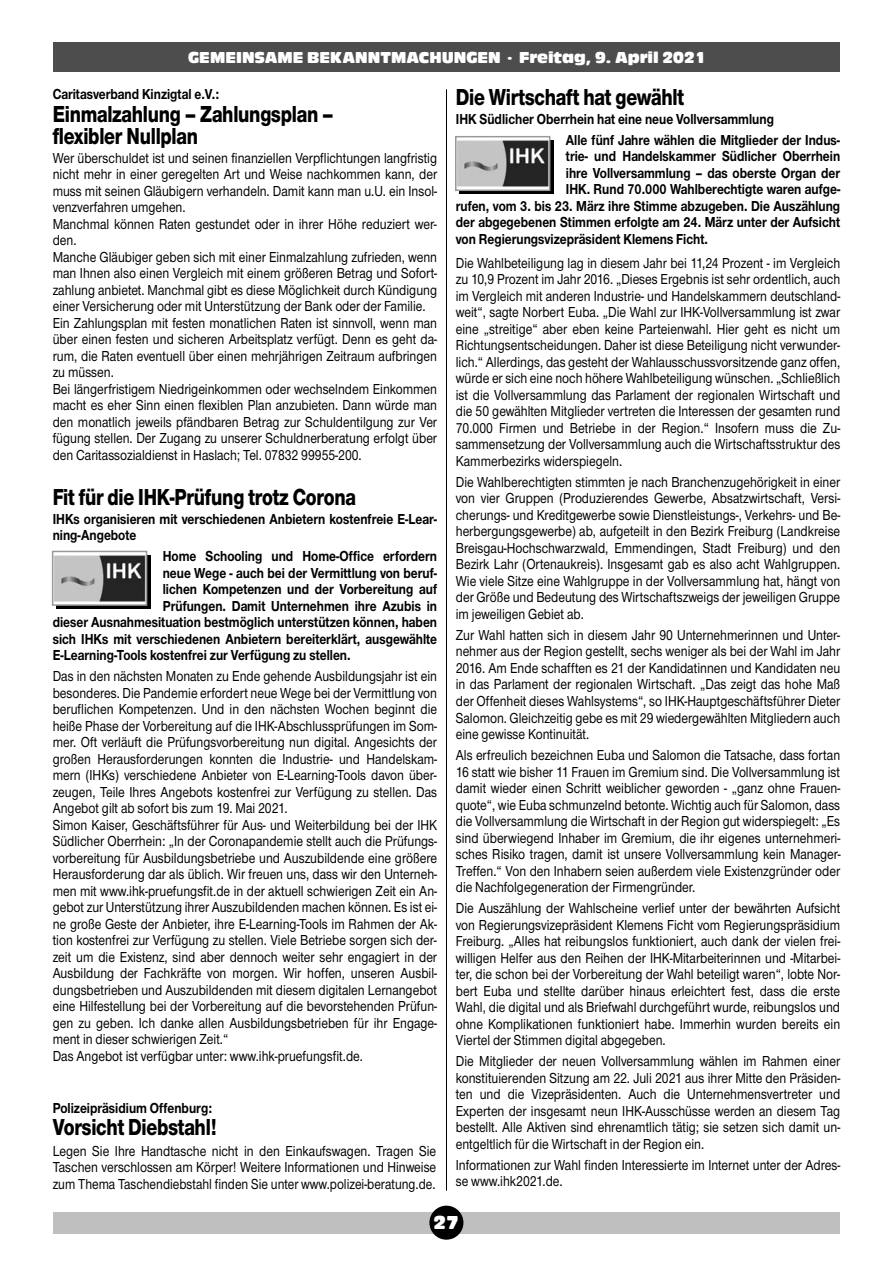
<style>
.page{position:relative;width:893px;height:1263px;background:#fff}
.page>*{position:absolute;margin:0;border:0;box-sizing:border-box;transform-origin:0 0}
.t1{font:800 24px/22.5px "Nimbus Sans Novus T";letter-spacing:-.01em;color:#000;scale:.8 1}
.t2{font:19.5px "Antique Olive T Compact Ro 1";color:#fff}
.t3{font:16.5px "Antique Olive T Compact Ro 1";color:#fff}
.t4{font:500 15px/16.5px "Nimbus Sans Novus T";color:#000;text-align:justify;scale:.85 1}
.t5{font:700 15px/16.5px "Nimbus Sans Novus T";color:#000;scale:.85 1}
</style>
<div class="page">
<div style="left:459px;top:140px;width:95px;height:54px;background:#000"></div>
<img style="left:458px;top:140px;width:89px;height:48px">
<div style="left:455px;top:136px;width:95px;height:55px;border:2px solid #999"></div>
<hr style="left:446px;top:89px;width:1px;height:1102px;background:#000">
<div style="left:53px;top:1212px;width:786px;height:21px;background:#bfbfbf"></div>
<div style="left:429px;top:1206px;width:34px;height:34px;background:#000;border-radius:50%"></div>
<div style="left:54px;top:43px;width:786px;height:29px;background:#4d4d4d"></div>
<div style="left:56px;top:555px;width:95px;height:54px;background:linear-gradient(to right,#000,#000)"></div>
<img style="left:55px;top:555px;width:89px;height:47px">
<div style="left:52px;top:551px;width:95px;height:55px;border:2px solid #999"></div>
<p class="t3" style="left:188px;top:51px;width:519px">GEMEINSAME BEKANNTMACHUNGEN · Freitag, 9. April 2021</p>
<p class="t5" style="left:53px;top:87px;width:197px">Caritasverband Kinzigtal e.V.:</p>
<p class="t1" style="left:53px;top:105px;width:353px">Einmalzahlung – Zahlungsplan – flexibler Nullplan</p>
<p class="t4" style="left:53px;top:151px;width:454px">Wer überschuldet ist und seinen finanziellen Verpflichtungen langfristig nicht mehr in einer geregelten Art und Weise nachkommen kann, der muss mit seinen Gläubigern verhandeln. Damit kann man u.U. ein Insol&shy;venzverfahren umgehen.</p>
<p class="t4" style="left:53px;top:217px;width:453px">Manchmal können Raten gestundet oder in ihrer Höhe reduziert wer&shy;den.</p>
<p class="t4" style="left:53px;top:250px;width:454px">Manche Gläubiger geben sich mit einer Einmalzahlung zufrieden, wenn man Ihnen also einen Vergleich mit einem größeren Betrag und Sofort&shy;zahlung anbietet. Manchmal gibt es diese Möglichkeit durch Kündigung einer Versicherung oder mit Unterstützung der Bank oder der Familie.</p>
<p class="t4" style="left:53px;top:316px;width:454px">Ein Zahlungsplan mit festen monatlichen Raten ist sinnvoll, wenn man über einen festen und sicheren Arbeitsplatz verfügt. Denn es geht da&shy;rum, die Raten eventuell über einen mehrjährigen Zeitraum aufbringen zu müssen.</p>
<p class="t4" style="left:53px;top:382px;width:454px">Bei längerfristigem Niedrigeinkommen oder wechselndem Einkommen macht es eher Sinn einen flexiblen Plan anzubieten. Dann würde man den monatlich jeweils pfändbaren Betrag zur Schuldentilgung zur Ver fügung stellen. Der Zugang zu unserer Schuldnerberatung erfolgt über den Caritassozialdienst in Haslach; Tel. 07832 99955-200.</p>
<p class="t1" style="left:53px;top:488px;width:381px">Fit für die IHK-Prüfung trotz Corona</p>
<p class="t5" style="left:53px;top:512px;width:454px">IHKs organisieren mit verschiedenen Anbietern kostenfreie E-Lear&shy;ning-Angebote</p>
<p class="t5" style="left:163px;top:549px;width:324px">Home Schooling und Home-Office erfordern</p>
<p class="t5" style="left:163px;top:566px;width:324px">neue Wege - auch bei der Vermittlung von beruf-</p>
<p class="t5" style="left:163px;top:582px;width:324px">lichen Kompetenzen und der Vorbereitung auf</p>
<p class="t5" style="left:163px;top:599px;width:324px">Prüfungen. Damit Unternehmen ihre Azubis in</p>
<p class="t5" style="left:53px;top:615px;width:454px">dieser Ausnahmesituation bestmöglich unterstützen können, haben</p>
<p class="t5" style="left:53px;top:632px;width:454px">sich IHKs mit verschiedenen Anbietern bereiterklärt, ausgewählte</p>
<p class="t5" style="left:53px;top:648px;width:352px">E-Learning-Tools kostenfrei zur Verfügung zu stellen.</p>
<p class="t4" style="left:53px;top:669px;width:454px">Das in den nächsten Monaten zu Ende gehende Ausbildungsjahr ist ein besonderes. Die Pandemie erfordert neue Wege bei der Vermittlung von beruflichen Kompetenzen. Und in den nächsten Wochen beginnt die heiße Phase der Vorbereitung auf die IHK-Abschlussprüfungen im Som&shy;mer. Oft verläuft die Prüfungsvorbereitung nun digital. Angesichts der großen Herausforderungen konnten die Industrie- und Handelskam&shy;mern (IHKs) verschiedene Anbieter von E-Learning-Tools davon über&shy;zeugen, Teile Ihres Angebots kostenfrei zur Verfügung zu stellen. Das Angebot gilt ab sofort bis zum 19. Mai 2021.</p>
<p class="t4" style="left:53px;top:818px;width:454px">Simon Kaiser, Geschäftsführer für Aus- und Weiterbildung bei der IHK Südlicher Oberrhein: „In der Coronapandemie stellt auch die Prüfungs&shy;vorbereitung für Ausbildungsbetriebe und Auszubildende eine größere Herausforderung dar als üblich. Wir freuen uns, dass wir den Unterneh&shy;men mit www.ihk-pruefungsfit.de in der aktuell schwierigen Zeit ein An&shy;gebot zur Unterstützung ihrer Auszubildenden machen können. Es ist ei&shy;ne große Geste der Anbieter, ihre E-Learning-Tools im Rahmen der Ak&shy;tion kostenfrei zur Verfügung zu stellen. Viele Betriebe sorgen sich der&shy;zeit um die Existenz, sind aber dennoch weiter sehr engagiert in der Ausbildung der Fachkräfte von morgen. Wir hoffen, unseren Ausbil&shy;dungsbetrieben und Auszubildenden mit diesem digitalen Lernangebot eine Hilfestellung bei der Vorbereitung auf die bevorstehenden Prüfun&shy;gen zu geben. Ich danke allen Ausbildungsbetrieben für ihr Engage&shy;ment in dieser schwierigen Zeit.“</p>
<p class="t4" style="left:53px;top:1049px;width:367px">Das Angebot ist verfügbar unter: www.ihk-pruefungsfit.de.</p>
<p class="t5" style="left:53px;top:1100px;width:189px">Polizeipräsidium Offenburg:</p>
<p class="t1" style="left:53px;top:1118px;width:207px">Vorsicht Diebstahl!</p>
<p class="t4" style="left:53px;top:1144px;width:453px">Legen Sie Ihre Handtasche nicht in den Einkaufswagen. Tragen Sie Taschen verschlossen am Körper! Weitere Informationen und Hinweise zum Thema Taschendiebstahl finden Sie unter www.polizei-beratung.de.</p>
<p class="t1" style="left:456px;top:88px;width:287px">Die Wirtschaft hat gewählt</p>
<p class="t5" style="left:456px;top:112px;width:376px">IHK Südlicher Oberrhein hat eine neue Vollversammlung</p>
<p class="t5" style="left:566px;top:133px;width:324px">Alle fünf Jahre wählen die Mitglieder der Indus-</p>
<p class="t5" style="left:566px;top:150px;width:324px">trie- und Handelskammer Südlicher Oberrhein</p>
<p class="t5" style="left:566px;top:166px;width:324px">ihre Vollversammlung – das oberste Organ der</p>
<p class="t5" style="left:566px;top:183px;width:324px">IHK. Rund 70.000 Wahlberechtigte waren aufge-</p>
<p class="t5" style="left:456px;top:199px;width:454px">rufen, vom 3. bis 23. März ihre Stimme abzugeben. Die Auszählung</p>
<p class="t5" style="left:456px;top:216px;width:454px">der abgegebenen Stimmen erfolgte am 24. März unter der Aufsicht</p>
<p class="t5" style="left:456px;top:232px;width:298px">von Regierungsvizepräsident Klemens Ficht.</p>
<p class="t4" style="left:456px;top:256px;width:454px">Die Wahlbeteiligung lag in diesem Jahr bei 11,24 Prozent - im Vergleich zu 10,9 Prozent im Jahr 2016. „Dieses Ergebnis ist sehr ordentlich, auch im Vergleich mit anderen Industrie- und Handelskammern deutschland&shy;weit“, sagte Norbert Euba. „Die Wahl zur IHK-Vollversammlung ist zwar eine „streitige“ aber eben keine Parteienwahl. Hier geht es nicht um Richtungsentscheidungen. Daher ist diese Beteiligung nicht verwunder&shy;lich.“ Allerdings, das gesteht der Wahlausschussvorsitzende ganz offen, würde er sich eine noch höhere Wahlbeteiligung wünschen. „Schließlich ist die Vollversammlung das Parlament der regionalen Wirtschaft und die 50 gewählten Mitglieder vertreten die Interessen der gesamten rund 70.000 Firmen und Betriebe in der Region.“ Insofern muss die Zu&shy;sammensetzung der Vollversammlung auch die Wirtschaftsstruktur des Kammerbezirks widerspiegeln.</p>
<p class="t4" style="left:456px;top:475px;width:454px">Die Wahlberechtigten stimmten je nach Branchenzugehörigkeit in einer von vier Gruppen (Produzierendes Gewerbe, Absatzwirtschaft, Versi&shy;cherungs- und Kreditgewerbe sowie Dienstleistungs-, Verkehrs- und Be&shy;herbergungsgewerbe) ab, aufgeteilt in den Bezirk Freiburg (Landkreise Breisgau-Hochschwarzwald, Emmendingen, Stadt Freiburg) und den Bezirk Lahr (Ortenaukreis). Insgesamt gab es also acht Wahlgruppen.<br>Wie viele Sitze eine Wahlgruppe in der Vollversammlung hat, hängt von der Größe und Bedeutung des Wirtschaftszweigs der jeweiligen Gruppe im jeweiligen Gebiet ab.</p>
<p class="t4" style="left:456px;top:628px;width:454px">Zur Wahl hatten sich in diesem Jahr 90 Unternehmerinnen und Unter&shy;nehmer aus der Region gestellt, sechs weniger als bei der Wahl im Jahr 2016. Am Ende schafften es 21 der Kandidatinnen und Kandidaten neu in das Parlament der regionalen Wirtschaft. „Das zeigt das hohe Maß der Offenheit dieses Wahlsystems“, so IHK-Hauptgeschäftsführer Dieter Salomon. Gleichzeitig gebe es mit 29 wiedergewählten Mitgliedern auch eine gewisse Kontinuität.</p>
<p class="t4" style="left:456px;top:748px;width:454px">Als erfreulich bezeichnen Euba und Salomon die Tatsache, dass fortan 16 statt wie bisher 11 Frauen im Gremium sind. Die Vollversammlung ist damit wieder einen Schritt weiblicher geworden - „ganz ohne Frauen&shy;quote“, wie Euba schmunzelnd betonte. Wichtig auch für Salomon, dass die Vollversammlung die Wirtschaft in der Region gut widerspiegelt: „Es sind überwiegend Inhaber im Gremium, die ihr eigenes unternehmeri&shy;sches Risiko tragen, damit ist unsere Vollversammlung kein Manager-Treffen.“ Von den Inhabern seien außerdem viele Existenzgründer oder die Nachfolgegeneration der Firmengründer.</p>
<p class="t4" style="left:456px;top:901px;width:454px">Die Auszählung der Wahlscheine verlief unter der bewährten Aufsicht von Regierungsvizepräsident Klemens Ficht vom Regierungspräsidium Freiburg. „Alles hat reibungslos funktioniert, auch dank der vielen frei&shy;willigen Helfer aus den Reihen der IHK-Mitarbeiterinnen und -Mitarbei&shy;ter, die schon bei der Vorbereitung der Wahl beteiligt waren“, lobte Nor&shy;bert Euba und stellte darüber hinaus erleichtert fest, dass die erste Wahl, die digital und als Briefwahl durchgeführt wurde, reibungslos und ohne Komplikationen funktioniert habe. Immerhin wurden bereits ein Viertel der Stimmen digital abgegeben.</p>
<p class="t4" style="left:456px;top:1054px;width:454px">Die Mitglieder der neuen Vollversammlung wählen im Rahmen einer konstituierenden Sitzung am 22. Juli 2021 aus ihrer Mitte den Präsiden&shy;ten und die Vizepräsidenten. Auch die Unternehmensvertreter und Experten der insgesamt neun IHK-Ausschüsse werden an diesem Tag bestellt. Alle Aktiven sind ehrenamtlich tätig; sie setzen sich damit un&shy;entgeltlich für die Wirtschaft in der Region ein.</p>
<p class="t4" style="left:456px;top:1158px;width:454px">Informationen zur Wahl finden Interessierte im Internet unter der Adres&shy;se www.ihk2021.de.</p>
<p class="t2" style="left:433px;top:1215px;width:27px">27</p>
</div>
